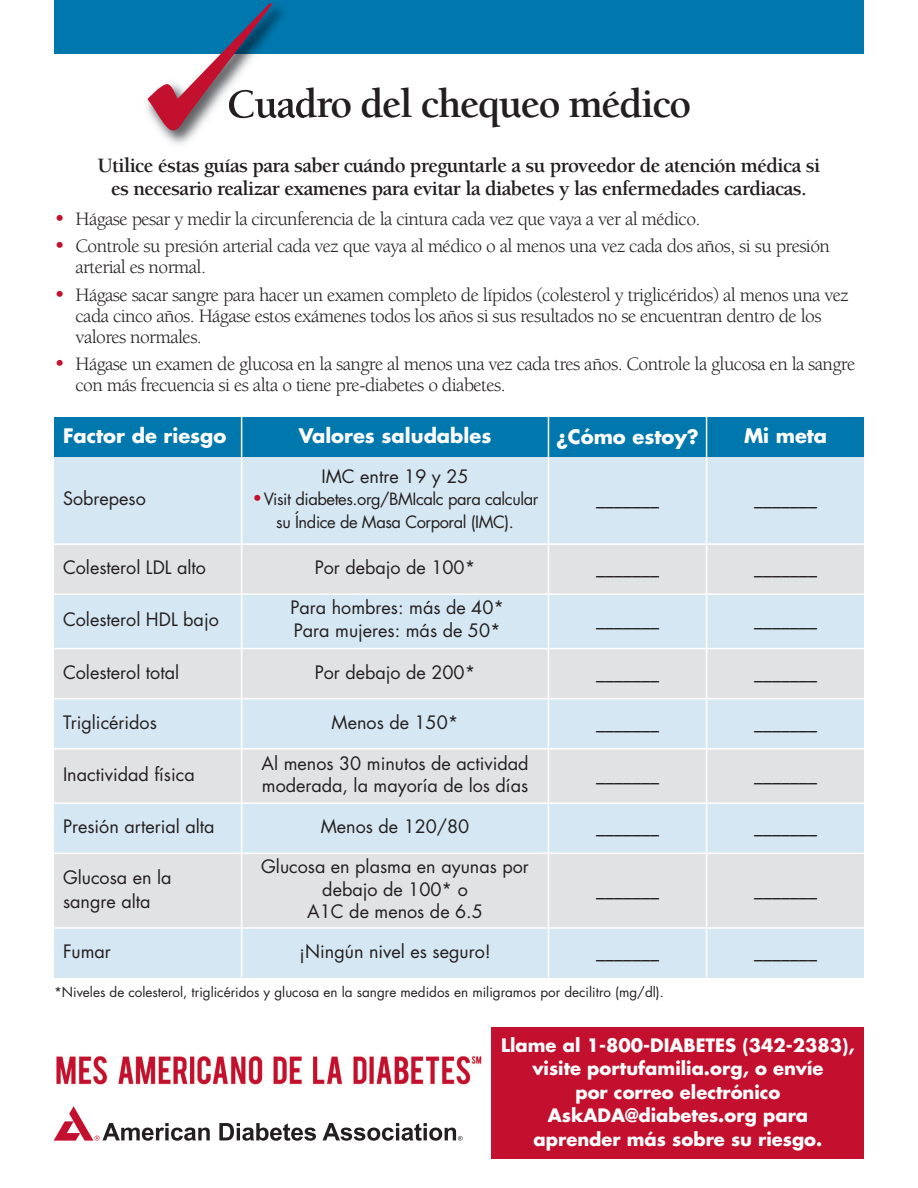
<style>
.page{position:relative;width:918px;height:1188px;background:#fff}
.page>*{position:absolute;margin:0;border:0;box-sizing:border-box;transform-origin:0 0}
.t1{font:700 42px "Berkeley";letter-spacing:-.035em;color:#231f20}
.t2{font:700 21px/22.5px "Berkeley";letter-spacing:-.03em;color:#231f20;text-align:center}
.t3{font:19.5px/21px "Berkeley";letter-spacing:-.03em;color:#231f20}
.t4{font:700 19.5px "Futura";color:#fff}
.t5{font:18px/22.5px "Futura";color:#231f20}
.t6{font:700 18px/23.4px "Futura";color:#fff;text-align:center}
.t7{font:16.5px/22.5px "Futura";letter-spacing:-.025em;color:#231f20;text-align:center}
.t8{font:13.5px "Futura";color:#231f20}
.s1{font-size:22.5px;color:#c3102f}
.s2{font-family:"Berkeley";font-size:22.5px;color:#c3102f}
</style>
<div class="page">
<div style="left:54px;top:0;width:810px;height:54px;background:#0078ae"></div>
<img style="left:273px;top:98px;width:30px;height:20px">
<svg style="left:148px;top:3px;width:125px;height:139px"></svg>
<div style="left:492px;top:1028px;width:372px;height:131px;background:#c3102f"></div>
<svg style="left:219px;top:1123px;width:97px;height:18px"></svg>
<svg style="left:54px;top:1106px;width:156px;height:35px"></svg>
<svg style="left:323px;top:1123px;width:140px;height:18px"></svg>
<img style="left:56px;top:1056px;width:426px;height:29px">
<div style="left:54px;top:417px;width:188px;height:40px;background:#0078ae"></div>
<div style="left:242px;top:417px;width:306px;height:40px;background:#0078ae"></div>
<div style="left:548px;top:417px;width:159px;height:40px;background:#0078ae"></div>
<div style="left:707px;top:417px;width:157px;height:40px;background:#0078ae"></div>
<div style="left:54px;top:457px;width:188px;height:87px;background:#d5e7f2"></div>
<div style="left:242px;top:457px;width:306px;height:87px;background:#d5e7f2"></div>
<div style="left:548px;top:457px;width:159px;height:87px;background:#d5e7f2"></div>
<div style="left:707px;top:457px;width:157px;height:87px;background:#d5e7f2"></div>
<div style="left:54px;top:544px;width:188px;height:50px;background:#e1e2e4"></div>
<div style="left:242px;top:544px;width:306px;height:50px;background:#e1e2e4"></div>
<div style="left:548px;top:544px;width:159px;height:50px;background:#e1e2e4"></div>
<div style="left:707px;top:544px;width:157px;height:50px;background:#e1e2e4"></div>
<div style="left:54px;top:594px;width:188px;height:55px;background:#d5e7f2"></div>
<div style="left:242px;top:594px;width:306px;height:55px;background:#d5e7f2"></div>
<div style="left:548px;top:594px;width:159px;height:55px;background:#d5e7f2"></div>
<div style="left:707px;top:594px;width:157px;height:55px;background:#d5e7f2"></div>
<div style="left:54px;top:649px;width:188px;height:50px;background:#e1e2e4"></div>
<div style="left:242px;top:649px;width:306px;height:50px;background:#e1e2e4"></div>
<div style="left:548px;top:649px;width:159px;height:50px;background:#e1e2e4"></div>
<div style="left:707px;top:649px;width:157px;height:50px;background:#e1e2e4"></div>
<div style="left:54px;top:699px;width:188px;height:50px;background:#d5e7f2"></div>
<div style="left:242px;top:699px;width:306px;height:50px;background:#d5e7f2"></div>
<div style="left:548px;top:699px;width:159px;height:50px;background:#d5e7f2"></div>
<div style="left:707px;top:699px;width:157px;height:50px;background:#d5e7f2"></div>
<div style="left:54px;top:749px;width:188px;height:54px;background:#e1e2e4"></div>
<div style="left:242px;top:749px;width:306px;height:54px;background:#e1e2e4"></div>
<div style="left:548px;top:749px;width:159px;height:54px;background:#e1e2e4"></div>
<div style="left:707px;top:749px;width:157px;height:54px;background:#e1e2e4"></div>
<div style="left:54px;top:803px;width:188px;height:50px;background:#d5e7f2"></div>
<div style="left:242px;top:803px;width:306px;height:50px;background:#d5e7f2"></div>
<div style="left:548px;top:803px;width:159px;height:50px;background:#d5e7f2"></div>
<div style="left:707px;top:803px;width:157px;height:50px;background:#d5e7f2"></div>
<div style="left:54px;top:853px;width:188px;height:75px;background:#e1e2e4"></div>
<div style="left:242px;top:853px;width:306px;height:75px;background:#e1e2e4"></div>
<div style="left:548px;top:853px;width:159px;height:75px;background:#e1e2e4"></div>
<div style="left:707px;top:853px;width:157px;height:75px;background:#e1e2e4"></div>
<div style="left:54px;top:928px;width:188px;height:49px;background:#d5e7f2"></div>
<div style="left:242px;top:928px;width:306px;height:49px;background:#d5e7f2"></div>
<div style="left:548px;top:928px;width:159px;height:49px;background:#d5e7f2"></div>
<div style="left:707px;top:928px;width:157px;height:49px;background:#d5e7f2"></div>
<hr style="left:241px;top:417px;width:1px;height:560px;background:#fff">
<hr style="left:548px;top:417px;width:1px;height:560px;background:#fff">
<hr style="left:706px;top:417px;width:1px;height:560px;background:#fff">
<hr style="left:54px;top:543px;width:810px;height:2px;background:#fff">
<hr style="left:54px;top:593px;width:810px;height:2px;background:#fff">
<hr style="left:54px;top:648px;width:810px;height:1px;background:#fff">
<hr style="left:54px;top:698px;width:810px;height:1px;background:#fff">
<hr style="left:54px;top:748px;width:810px;height:2px;background:#fff">
<hr style="left:54px;top:802px;width:810px;height:2px;background:#fff">
<hr style="left:54px;top:853px;width:810px;height:1px;background:#fff">
<hr style="left:54px;top:927px;width:810px;height:2px;background:#fff">
<h1 class="t1" style="left:227px;top:88px;width:466px">Cuadro del chequeo médico</h1>
<p class="t2" style="left:98px;top:156px;width:724px">Utilice éstas guías para saber cuándo preguntarle a su proveedor de atención médica si es necesario realizar examenes para evitar la diabetes y las enfermedades cardiacas.</p>
<p class="t3" style="left:54px;top:210px;width:648px"><span class="s1">•</span> Hágase pesar y medir la circunferencia de la cintura cada vez que vaya a ver al médico.</p>
<p class="t3" style="left:76px;top:237px;width:756px;text-indent:-22px"><span class="s1">•</span> Controle su presión arterial cada vez que vaya al médico o al menos una vez cada dos años, si su presión arterial es normal.</p>
<p class="t3" style="left:76px;top:286px;width:775px;text-indent:-22px"><span class="s1">•</span> Hágase sacar sangre para hacer un examen completo de lípidos (colesterol y triglicéridos) al menos una vez cada cinco años. Hágase estos exámenes todos los años si sus resultados no se encuentran dentro de los valores normales.</p>
<p class="t3" style="left:76px;top:355px;width:781px;text-indent:-22px"><span class="s1">•</span> Hágase un examen de glucosa en la sangre al menos una vez cada tres años. Controle la glucosa en la sangre con más frecuencia si es alta o tiene pre-diabetes o diabetes.</p>
<p class="t4" style="left:63px;top:426px;width:165px">Factor de riesgo</p>
<p class="t4" style="left:299px;top:426px;width:194px">Valores saludables</p>
<p class="t4" style="left:556px;top:428px;width:144px">¿Cómo estoy?</p>
<p class="t4" style="left:744px;top:426px;width:85px">Mi meta</p>
<p class="t5" style="left:63px;top:489px;width:84px">Sobrepeso</p>
<p class="t5" style="left:321px;top:467px;width:149px">IMC entre 19 y 25</p>
<p class="t7" style="left:252px;top:490px;width:288px"><span class="s2">•</span>Visit diabetes.org/BMIcalc para calcular su Índice de Masa Corporal (IMC).</p>
<p class="t5" style="left:63px;top:558px;width:145px">Colesterol LDL alto</p>
<p class="t5" style="left:315px;top:558px;width:162px">Por debajo de 100*</p>
<p class="t5" style="left:63px;top:610px;width:157px">Colesterol HDL bajo</p>
<p class="t5" style="left:290px;top:598px;width:215px">Para hombres: más de 40*<br>Para mujeres: más de 50*</p>
<p class="t5" style="left:63px;top:662px;width:118px">Colesterol total</p>
<p class="t5" style="left:315px;top:662px;width:162px">Por debajo de 200*</p>
<p class="t5" style="left:63px;top:713px;width:95px">Triglicéridos</p>
<p class="t5" style="left:332px;top:713px;width:128px">Menos de 150*</p>
<p class="t5" style="left:63px;top:765px;width:133px">Inactividad física</p>
<p class="t5" style="left:262px;top:754px;width:268px">Al menos 30 minutos de actividad moderada, la mayoría de los días</p>
<p class="t5" style="left:63px;top:817px;width:153px">Presión arterial alta</p>
<p class="t5" style="left:321px;top:817px;width:150px">Menos de 120/80</p>
<p class="t5" style="left:63px;top:867px;width:110px;line-height:23.7px">Glucosa en la sangre alta</p>
<p class="t5" style="left:261px;top:857px;width:269px;text-align:center">Glucosa en plasma en ayunas por debajo de 100* o<br>A1C de menos de 6.5</p>
<p class="t5" style="left:596px;top:489px;width:64px">_______</p>
<p class="t5" style="left:754px;top:489px;width:64px">_______</p>
<p class="t5" style="left:596px;top:558px;width:64px">_______</p>
<p class="t5" style="left:754px;top:558px;width:64px">_______</p>
<p class="t5" style="left:596px;top:610px;width:64px">_______</p>
<p class="t5" style="left:754px;top:610px;width:64px">_______</p>
<p class="t5" style="left:596px;top:662px;width:64px">_______</p>
<p class="t5" style="left:754px;top:662px;width:64px">_______</p>
<p class="t5" style="left:596px;top:713px;width:64px">_______</p>
<p class="t5" style="left:754px;top:713px;width:64px">_______</p>
<p class="t5" style="left:596px;top:765px;width:64px">_______</p>
<p class="t5" style="left:754px;top:765px;width:64px">_______</p>
<p class="t5" style="left:596px;top:817px;width:64px">_______</p>
<p class="t5" style="left:754px;top:817px;width:64px">_______</p>
<p class="t5" style="left:596px;top:879px;width:64px">_______</p>
<p class="t5" style="left:754px;top:879px;width:64px">_______</p>
<p class="t5" style="left:63px;top:942px;width:50px">Fumar</p>
<p class="t5" style="left:299px;top:942px;width:193px">¡Ningún nivel es seguro!</p>
<p class="t5" style="left:596px;top:942px;width:64px">_______</p>
<p class="t5" style="left:754px;top:942px;width:64px">_______</p>
<p class="t8" style="left:54px;top:986px;width:611px">*Niveles de colesterol, triglicéridos y glucosa en la sangre medidos en miligramos por decilitro (mg/dl).</p>
<p class="t6" style="left:501px;top:1035px;width:355px">Llame al 1-800-DIABETES (342-2383), visite portufamilia.org, o envíe<br>por correo electrónico<br>AskADA@diabetes.org para<br>aprender más sobre su riesgo.</p>
</div>
